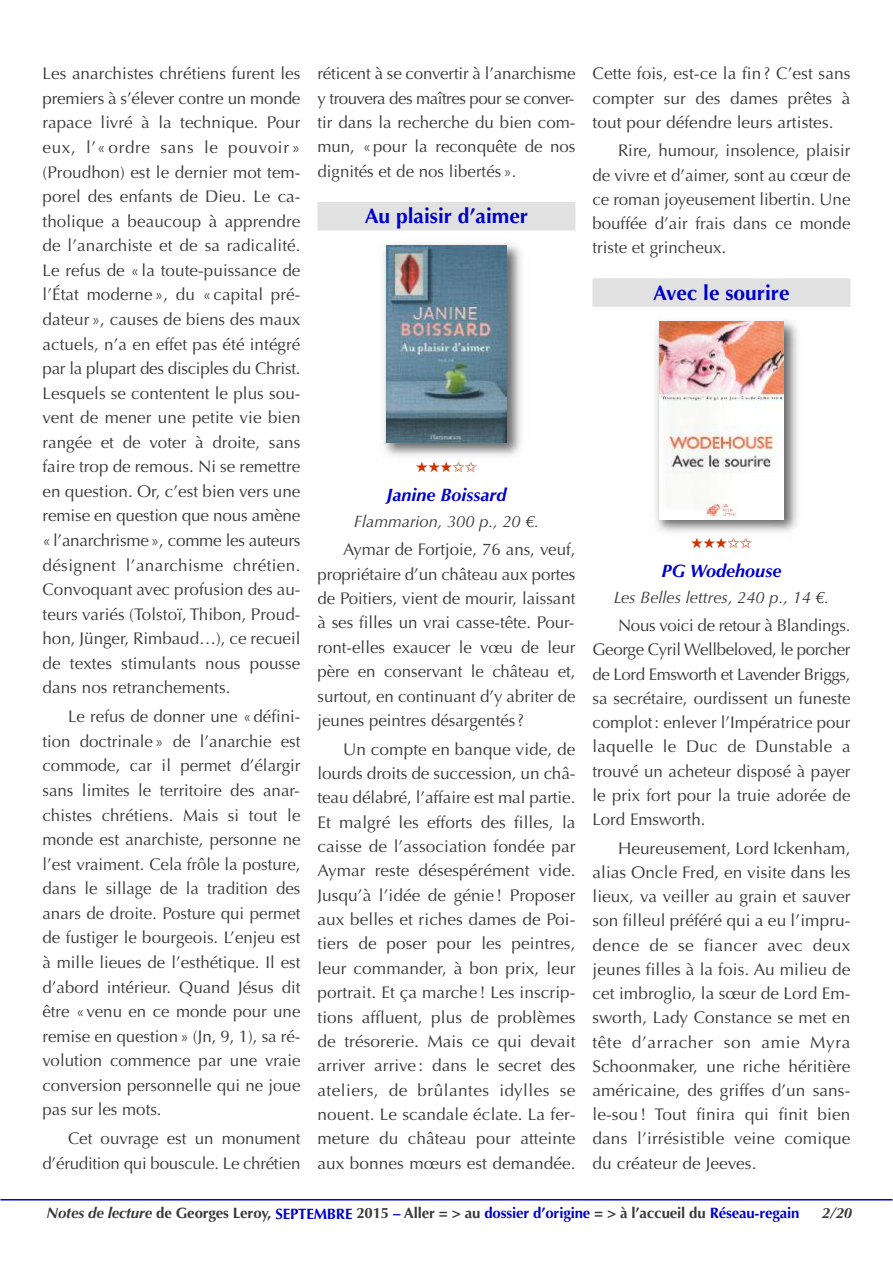
<style>
.page{position:relative;width:893px;height:1263px;background:#fff}
.page>*{position:absolute;margin:0;border:0;box-sizing:border-box;transform-origin:0 0}
.t1{font:700 21px "Optima";color:#00c}
.t2{font:italic 700 18px "Optima";color:#00c}
.t3{font:16.8px/24.3px "Optima";color:#39383a;text-align:justify}
.t4{font:italic 16.5px "Optima";color:#39383a}
.t5{font:700 15px "Optima";letter-spacing:-.01em;color:#39383a}
.t6{font:15px "Zapf Dingbats ITC";color:#c30}
.t7{font:italic 700 15px "Optima";color:#39383a}
.s1{font-style:italic}
.s2{color:#00c}
</style>
<div class="page">
<div style="left:317px;top:202px;width:258px;height:28px;background:#e1e1e1"></div>
<div style="left:592px;top:278px;width:258px;height:29px;background:#e1e1e1"></div>
<img style="left:383px;top:243px;width:138px;height:219px">
<img style="left:387px;top:246px;width:119px;height:197px">
<img style="left:655px;top:320px;width:143px;height:212px">
<img style="left:659px;top:322px;width:125px;height:197px">
<hr style="left:0;top:1199px;width:892px;height:1px;background:#00c">
<p class="t3" style="left:592px;top:62px;width:259px">Cette fois, est-ce la fin? C’est sans compter sur des dames prêtes à tout pour défendre leurs artistes.</p>
<p class="t3" style="left:592px;top:139px;width:259px;text-indent:26px">Rire, humour, insolence, plaisir de vivre et d’aimer, sont au cœur de ce roman joyeusement libertin. Une bouffée d’air frais dans ce monde triste et grincheux.</p>
<p class="t1" style="left:653px;top:280px;width:138px">Avec le sourire</p>
<p class="t3" style="left:43px;top:62px;width:260px">Les anarchistes chrétiens furent les premiers à s’élever contre un monde rapace livré à la technique. Pour eux, l’« ordre sans le pouvoir » (Proudhon) est le dernier mot tem&shy;porel des enfants de Dieu. Le ca&shy;tholique a beaucoup à apprendre de l’anarchiste et de sa radicalité.<br>Le refus de « la toute-puissance de l’État moderne », du « capital pré&shy;dateur », causes de biens des maux actuels, n’a en effet pas été intégré par la plupart des disciples du Christ.<br>Lesquels se contentent le plus sou&shy;vent de mener une petite vie bien rangée et de voter à droite, sans faire trop de remous. Ni se remettre en question. Or, c’est bien vers une remise en question que nous amène «l’anarchrisme», comme les auteurs désignent l’anarchisme chrétien.<br>Convoquant avec profusion des au&shy;teurs variés (Tolstoï, Thibon, Proud&shy;hon, Jünger, Rimbaud…), ce recueil de textes stimulants nous pousse dans nos retranchements.</p>
<p class="t3" style="left:43px;top:704px;width:259px;text-indent:26px">Le refus de donner une «défini&shy;tion doctrinale » de l’anarchie est commode, car il permet d’élargir sans limites le territoire des anar&shy;chistes chrétiens. Mais si tout le monde est anarchiste, personne ne l’est vraiment. Cela frôle la posture, dans le sillage de la tradition des anars de droite. Posture qui permet de fustiger le bourgeois. L’enjeu est à mille lieues de l’esthétique. Il est d’abord intérieur. Quand Jésus dit être «venu en ce monde pour une remise en question» (Jn, 9, 1), sa ré&shy;volution commence par une vraie conversion personnelle qui ne joue pas sur les mots.</p>
<p class="t3" style="left:43px;top:1126px;width:259px;text-align:right">Cet ouvrage est un monument d’érudition qui bouscule. Le chrétien</p>
<p class="t3" style="left:317px;top:62px;width:259px">réticent à se convertir à l’anarchisme y trouvera des maîtres pour se conver&shy;tir dans la recherche du bien com&shy;mun, «pour la reconquête de nos dignités et de nos libertés».</p>
<p class="t1" style="left:365px;top:204px;width:165px">Au plaisir d’aimer</p>
<p class="t6" style="left:416px;top:458px;width:38px">★★★</p>
<p class="t2" style="left:387px;top:484px;width:121px">Janine Boissard</p>
<p class="t4" style="left:354px;top:512px;width:187px">Flammarion, 300 p., 20 €.</p>
<p class="t3" style="left:317px;top:538px;width:259px;text-indent:26px">Aymar de Fortjoie, 76 ans, veuf, propriétaire d’un château aux portes de Poitiers, vient de mourir, laissant à ses filles un vrai casse-tête. Pour&shy;ront-elles exaucer le vœu de leur père en conservant le château et, surtout, en continuant d’y abriter de jeunes peintres désargentés?</p>
<p class="t3" style="left:317px;top:737px;width:260px;text-indent:26px">Un compte en banque vide, de lourds droits de succession, un châ&shy;teau délabré, l’affaire est mal partie.<br>Et malgré les efforts des filles, la caisse de l’association fondée par Aymar reste désespérément vide.<br>Jusqu’à l’idée de génie ! Proposer aux belles et riches dames de Poi&shy;tiers de poser pour les peintres, leur commander, à bon prix, leur portrait. Et ça marche ! Les inscrip&shy;tions affluent, plus de problèmes de trésorerie. Mais ce qui devait arriver arrive : dans le secret des ateliers, de brûlantes idylles se nouent. Le scandale éclate. La fer&shy;meture du château pour atteinte aux bonnes mœurs est demandée.</p>
<p class="t6" style="left:691px;top:534px;width:38px">★★★</p>
<p class="t2" style="left:662px;top:560px;width:121px">PG Wodehouse</p>
<p class="t4" style="left:614px;top:588px;width:217px">Les Belles lettres, 240 p., 14 €.</p>
<p class="t3" style="left:592px;top:613px;width:259px;text-indent:26px">Nous voici de retour à Blandings.<br>George Cyril Wellbeloved, le porcher de Lord Emsworth et Lavender Briggs, sa secrétaire, ourdissent un funeste complot: enlever l’Impératrice pour laquelle le Duc de Dunstable a trouvé un acheteur disposé à payer le prix fort pour la truie adorée de Lord Emsworth.</p>
<p class="t3" style="left:592px;top:836px;width:260px;text-indent:26px">Heureusement, Lord Ickenham, alias Oncle Fred, en visite dans les lieux, va veiller au grain et sauver son filleul préféré qui a eu l’impru&shy;dence de se fiancer avec deux jeunes filles à la fois. Au milieu de cet imbroglio, la sœur de Lord Em&shy;sworth, Lady Constance se met en tête d’arracher son amie Myra Schoonmaker, une riche héritière américaine, des griffes d’un sans&shy;le-sou! Tout finira qui finit bien dans l’irrésistible veine comique du créateur de Jeeves.</p>
<p class="t5" style="left:47px;top:1204px;width:754px"><span class="s1">Notes de lecture</span> de Georges Leroy, <span class="s2">SEPTEMBRE</span> 2015 <span class="s2">–</span> Aller = &gt; au <span class="s2">dossier d’origine</span> = &gt; à l’accueil du <span class="s2">Réseau-regain</span></p>
<p class="t7" style="left:822px;top:1203px;width:32px">2/20</p>
</div>
